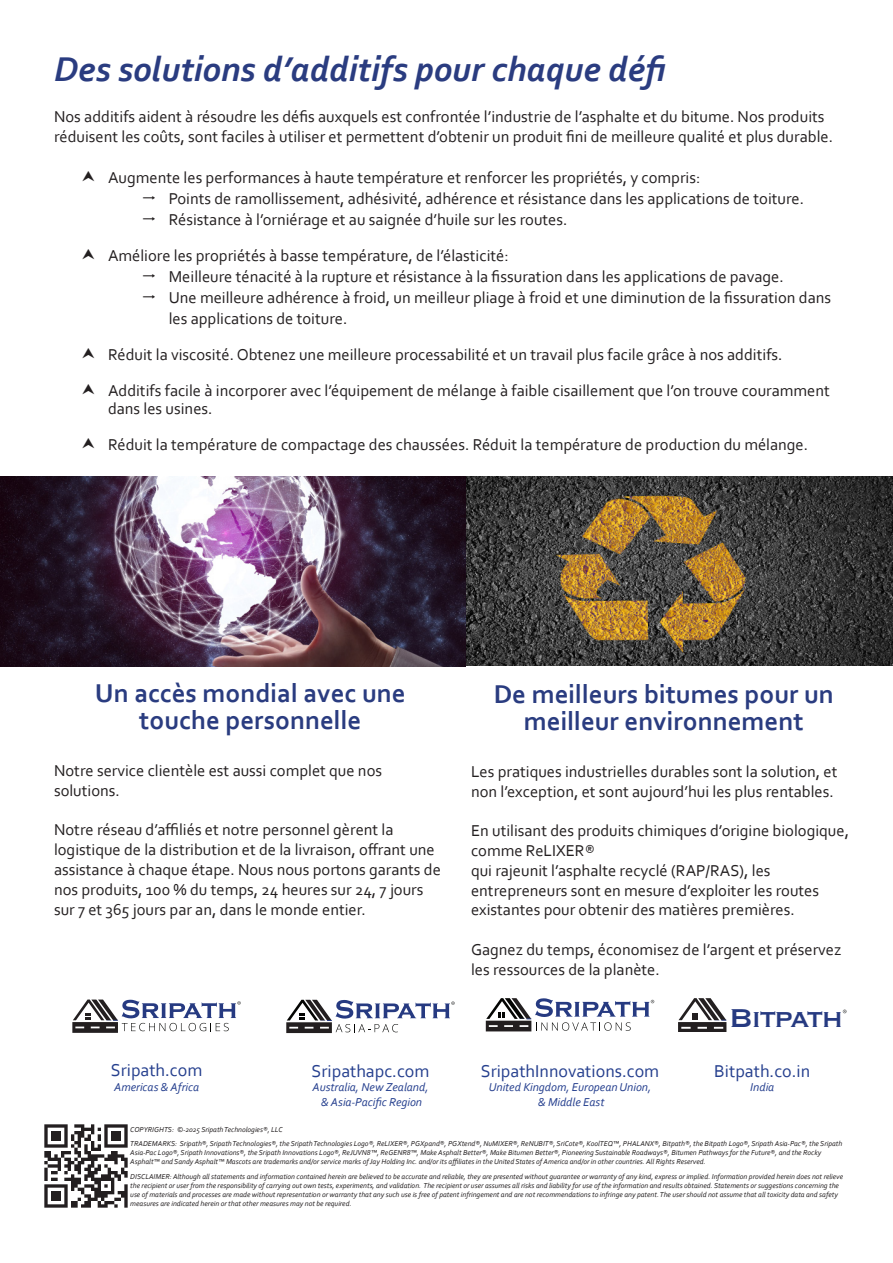
<style>
.page{position:relative;width:893px;height:1263px;background:#fff}
.page>*{position:absolute;margin:0;border:0;box-sizing:border-box;transform-origin:0 0}
.t1{font:italic 700 36px "Corbel";color:#2a3c80}
.t2{font:33.9px "Copperplate";letter-spacing:-.075em;color:#263a81}
.t3{font:700 27px/27px "Corbel";color:#2a3c80;text-align:center}
.t4{font:18px "Corbel";color:#253f8e}
.t5{font:16.5px/19.8px "Corbel";color:#231f20}
.t6{font:italic 12px/14.4px "Corbel";color:#253f8e;text-align:center}
.t7{font:italic 7.5px/9px "Corbel";color:#231f20}
</style>
<div class="page">
<img style="left:44px;top:1124px;width:84px;height:84px">
<img style="left:465px;top:477px;width:428px;height:189px">
<img style="left:0;top:476px;width:465px;height:191px">
<svg style="left:72px;top:999px;width:169px;height:34px"></svg>
<svg style="left:286px;top:1000px;width:169px;height:33px"></svg>
<svg style="left:486px;top:998px;width:168px;height:33px"></svg>
<svg style="left:843px;top:1009px;width:3px;height:4px"></svg>
<svg style="left:678px;top:998px;width:48px;height:33px"></svg>
<p class="t1" style="left:54px;top:46px;width:618px">Des solutions d’additifs pour chaque défi</p>
<p class="t5" style="left:54px;top:106px;width:780px">Nos additifs aident à résoudre les défis auxquels est confrontée l’industrie de l’asphalte et du bitume. Nos produits réduisent les coûts, sont faciles à utiliser et permettent d’obtenir un produit fini de meilleure qualité et plus durable.</p>
<p class="t5" style="left:108px;top:167px;width:594px">Augmente les performances à haute température et renforcer les propriétés, y compris:</p>
<p class="t5" style="left:142px;top:188px;width:664px">● Points de ramollissement, adhésivité, adhérence et résistance dans les applications de toiture.</p>
<p class="t5" style="left:142px;top:209px;width:427px">● Résistance à l’orniérage et au saignée d’huile sur les routes.</p>
<p class="t5" style="left:108px;top:245px;width:402px">Améliore les propriétés à basse température, de l’élasticité:</p>
<p class="t5" style="left:142px;top:266px;width:643px">● Meilleure ténacité à la rupture et résistance à la fissuration dans les applications de pavage.</p>
<p class="t5" style="left:169px;top:286px;width:664px;line-height:21px;text-indent:-27px">● Une meilleure adhérence à froid, un meilleur pliage à froid et une diminution de la fissuration dans les applications de toiture.</p>
<p class="t5" style="left:108px;top:344px;width:676px">Réduit la viscosité. Obtenez une meilleure processabilité et un travail plus facile grâce à nos additifs.</p>
<p class="t5" style="left:108px;top:381px;width:723px;line-height:18px">Additifs facile à incorporer avec l’équipement de mélange à faible cisaillement que l’on trouve couramment dans les usines.</p>
<p class="t5" style="left:108px;top:434px;width:702px">Réduit la température de compactage des chaussées. Réduit la température de production du mélange.</p>
<p class="t3" style="left:95px;top:679px;width:312px">Un accès mondial avec une touche personnelle</p>
<p class="t5" style="left:54px;top:760px;width:330px">Notre service clientèle est aussi complet que nos solutions.</p>
<p class="t5" style="left:54px;top:820px;width:388px">Notre réseau d’affiliés et notre personnel gèrent la logistique de la distribution et de la livraison, offrant une assistance à chaque étape. Nous nous portons garants de nos produits, 100 % du temps, 24 heures sur 24, 7 jours sur 7 et 365 jours par an, dans le monde entier.</p>
<p class="t4" style="left:111px;top:1059px;width:93px">Sripath.com</p>
<p class="t6" style="left:114px;top:1079px;width:87px">Americas &amp; Africa</p>
<p class="t4" style="left:312px;top:1060px;width:119px">Sripathapc.com</p>
<p class="t6" style="left:313px;top:1080px;width:117px">Australia, New Zealand, &amp; Asia-Pacific Region</p>
<p class="t3" style="left:494px;top:680px;width:342px">De meilleurs bitumes pour un meilleur environnement</p>
<p class="t5" style="left:471px;top:761px;width:368px">Les pratiques industrielles durables sont la solution, et non l’exception, et sont aujourd’hui les plus rentables.</p>
<p class="t5" style="left:471px;top:820px;width:379px">En utilisant des produits chimiques d’origine biologique, comme ReLIXER®</p>
<p class="t5" style="left:471px;top:860px;width:350px">qui rajeunit l’asphalte recyclé (RAP/RAS), les entrepreneurs sont en mesure d’exploiter les routes existantes pour obtenir des matières premières.</p>
<p class="t5" style="left:471px;top:939px;width:372px">Gagnez du temps, économisez de l’argent et préservez les ressources de la planète.</p>
<p class="t4" style="left:481px;top:1060px;width:180px">SripathInnovations.com</p>
<p class="t6" style="left:489px;top:1080px;width:164px">United Kingdom, European Union, &amp; Middle East</p>
<p class="t2" style="left:729px;top:995px;width:116px">Bitpath</p>
<p class="t4" style="left:714px;top:1060px;width:97px">Bitpath.co.in</p>
<p class="t6" style="left:750px;top:1080px;width:25px">India</p>
<p class="t7" style="left:130px;top:1125px;width:154px">COPYRIGHTS: ©-2025 Sripath Technologies®, LLC</p>
<p class="t7" style="left:130px;top:1139px;width:714px">TRADEMARKS: Sripath®, Sripath Technologies®, the Sripath Technologies Logo®, ReLIXER®, PGXpand®, PGXtend®, NuMIXER®, ReNUBIT®, SriCote®, KoolTEQ™, PHALANX®, Bitpath®, the Bitpath Logo®, Sripath Asia-Pac®, the Sripath<br>Asia-Pac Logo®, Sripath Innovations®, the Sripath Innovations Logo®, ReJUVN8™, ReGENR8™, Make Asphalt Better®, Make Bitumen Better®, Pioneering Sustainable Roadways®, Bitumen Pathways for the Future®, and the Rocky<br>Asphalt™ and Sandy Asphalt™ Mascots are trademarks and/or service marks of Jay Holding Inc. and/or its affiliates in the United States of America and/or in other countries. All Rights Reserved.</p>
<p class="t7" style="left:130px;top:1171px;width:714px">DISCLAIMER: Although all statements and information contained herein are believed to be accurate and reliable, they are presented without guarantee or warranty of any kind, express or implied. Information provided herein does not relieve the recipient or user from the responsibility of carrying out own tests, experiments, and validation. The recipient or user assumes all risks and liability for use of the information and results obtained. Statements or suggestions concerning the use of materials and processes are made without representation or warranty that any such use is free of patent infringement and are not recommendations to infringe any patent. The user should not assume that all toxicity data and safety measures are indicated herein or that other measures may not be required.</p>
</div>
